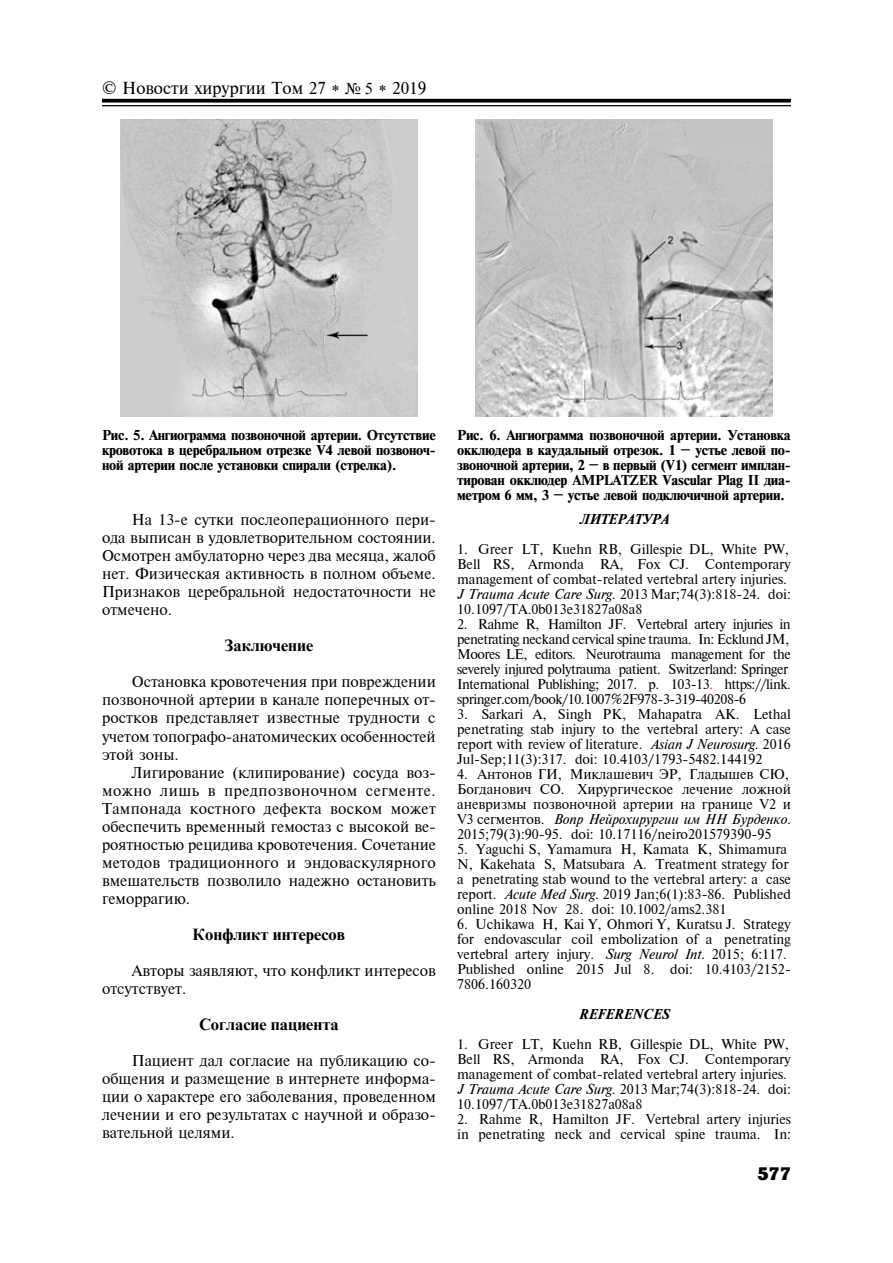
<style>
.page{position:relative;width:893px;height:1263px;background:#fff}
.page>*{position:absolute;margin:0;border:0;box-sizing:border-box;transform-origin:0 0}
.t1{font:700 18px "Xenia";color:#000}
.t2{font:700 16.5px "Times NR Cyr";color:#000}
.t3{font:16.5px "Times DL";color:#000}
.t4{font:15px/18px "Times DL";color:#000;text-align:justify}
.t5{font:13.5px/15px "Times DL";color:#000}
.t6{font:13.5px/15px "Times DL Bold";letter-spacing:-.02em;color:#000;text-align:justify}
.t7{font:13.5px/15px "Times DL";letter-spacing:-.03em;color:#000}
.t8{font:13.5px "Times DL Italic";color:#000}
.t9{font:italic 13.5px "Times DL Bold";color:#000}
.s1{font-family:"Times New Roman"}
.s2{font-family:"Times DL Italic"}
.s3{color:#f00}
.s4{font-family:"Times DL"}
</style>
<div class="page">
<svg style="left:102px;top:99px;width:689px;height:4px;background:#1b1b1b"></svg>
<hr style="left:102px;top:105px;width:689px;height:1px;background:#000">
<img style="left:120px;top:119px;width:298px;height:298px">
<img style="left:475px;top:119px;width:298px;height:298px">
<p class="t3" style="left:102px;top:79px;width:326px">© Новости хирургии Том 27 * <span class="s1">№ 5</span> * 2019</p>
<p class="t6" style="left:102px;top:427px;width:335px">Рис. 5. Ангиограмма позвоночной артерии. Отсутствие кровотока в церебральном отрезке V4 левой позвоноч&shy;ной артерии после установки спирали (стрелка).</p>
<p class="t6" style="left:457px;top:427px;width:335px">Рис. 6. Ангиограмма позвоночной артерии. Установка окклюдера в каудальный отрезок. 1 – устье левой по&shy;звоночной артерии, 2 – в первый (V1) сегмент имплан&shy;тирован окклюдер AMPLATZER Vascular Plag II диа&shy;метром 6 мм, 3 – устье левой подключичной артерии.</p>
<p class="t4" style="left:102px;top:511px;width:335px;text-indent:30px">На 13-е сутки послеоперационного пери&shy;ода выписан в удовлетворительном состоянии.<br>Осмотрен амбулаторно через два месяца, жалоб нет. Физическая активность в полном объеме.<br>Признаков церебральной недостаточности не отмечено.</p>
<p class="t2" style="left:224px;top:637px;width:91px">Заключение</p>
<p class="t4" style="left:102px;top:673px;width:335px;text-indent:30px">Остановка кровотечения при повреждении позвоночной артерии в канале поперечных от&shy;ростков представляет известные трудности с учетом топографо-анатомических особенностей этой зоны.</p>
<p class="t4" style="left:102px;top:763px;width:335px;text-indent:30px">Лигирование (клипирование) сосуда воз&shy;можно лишь в предпозвоночном сегменте.<br>Тампонада костного дефекта воском может обеспечить временный гемостаз с высокой ве&shy;роятностью рецидива кровотечения. Сочетание методов традиционного и эндоваскулярного вмешательств позволило надежно остановить геморрагию.</p>
<p class="t2" style="left:193px;top:925px;width:154px">Конфликт интересов</p>
<p class="t4" style="left:102px;top:961px;width:335px;text-indent:30px">Авторы заявляют, что конфликт интересов отсутствует.</p>
<p class="t2" style="left:199px;top:1015px;width:141px">Согласие пациента</p>
<p class="t4" style="left:102px;top:1051px;width:335px;text-indent:30px">Пациент дал согласие на публикацию со&shy;общения и размещение в интернете информа&shy;ции о характере его заболевания, проведенном лечении и его результатах с научной и образо&shy;вательной целями.</p>
<p class="t9" style="left:579px;top:512px;width:91px">ЛИТЕРАТУРА</p>
<p class="t5" style="left:457px;top:542px;width:335px">1. Greer LT, Kuehn RB, Gillespie DL, White PW, Bell RS, Armonda RA, Fox CJ. Contemporary management of combat-related vertebral artery injuries.<br><span class="s2">J Trauma Acute Care Surg.</span> 2013 Mar;74(3):818-24. doi:<br>10.1097/TA.0b013e31827a08a8</p>
<p class="t7" style="left:457px;top:617px;width:335px">2. Rahme R, Hamilton JF. Vertebral artery injuries in penetrating neckand cervical spine trauma. In: Ecklund JM, Moores LE, editors. Neurotrauma management for the severely injured polytrauma patient. Switzerland: Springer International Publishing; 2017. p. 103-13<span class="s3">.</span> https://link. springer.com/book/10.1007%2F978-3-319-40208-6</p>
<p class="t5" style="left:457px;top:707px;width:335px;text-align:justify">3. Sarkari A, Singh PK, Mahapatra AK. Lethal penetrating stab injury to the vertebral artery: A case report with review of literature. <span class="s2">Asian J Neurosurg.</span> 2016<br>Jul-Sep;11(3):317. doi: 10.4103/1793-5482.144192</p>
<p class="t5" style="left:457px;top:767px;width:335px">4. Антонов ГИ, Миклашевич ЭР, Гладышев СЮ,<br>Богданович СО. Хирургическое лечение ложной аневризмы позвоночной артерии на границе V2 и</p>
<p class="t8" style="left:457px;top:812px;width:335px"><span class="s4">V3 сегментов.</span> Вопр Нейрохирургии им НН Бурденко.</p>
<p class="t5" style="left:457px;top:827px;width:316px">2015;79(3):90-95. doi: 10.17116/neiro201579390-95</p>
<p class="t5" style="left:457px;top:842px;width:335px">5. Yaguchi S, Yamamura H, Kamata K, Shimamura N, Kakehata S, Matsubara A. Treatment strategy for a penetrating stab wound to the vertebral artery: a case report. <span class="s2">Acute Med Surg.</span> 2019 Jan;6(1):83-86. Published online 2018 Nov 28. doi: 10.1002/ams2.381</p>
<p class="t5" style="left:457px;top:917px;width:335px">6. Uchikawa H, Kai Y, Ohmori Y, Kuratsu J. Strategy for endovascular coil embolization of a penetrating vertebral artery injury. <span class="s2">Surg Neurol Int.</span> 2015; 6:117.<br>Published online 2015 Jul 8. doi: 10.4103/2152- 7806.160320</p>
<p class="t9" style="left:579px;top:1007px;width:92px">REFERENCES</p>
<p class="t5" style="left:457px;top:1037px;width:335px">1. Greer LT, Kuehn RB, Gillespie DL, White PW, Bell RS, Armonda RA, Fox CJ. Contemporary management of combat-related vertebral artery injuries.<br><span class="s2">J Trauma Acute Care Surg.</span> 2013 Mar;74(3):818-24. doi:<br>10.1097/TA.0b013e31827a08a8</p>
<p class="t5" style="left:457px;top:1112px;width:335px">2. Rahme R, Hamilton JF. Vertebral artery injuries in penetrating neck and cervical spine trauma. In:</p>
<h1 class="t1" style="left:757px;top:1163px;width:35px">577</h1>
</div>
